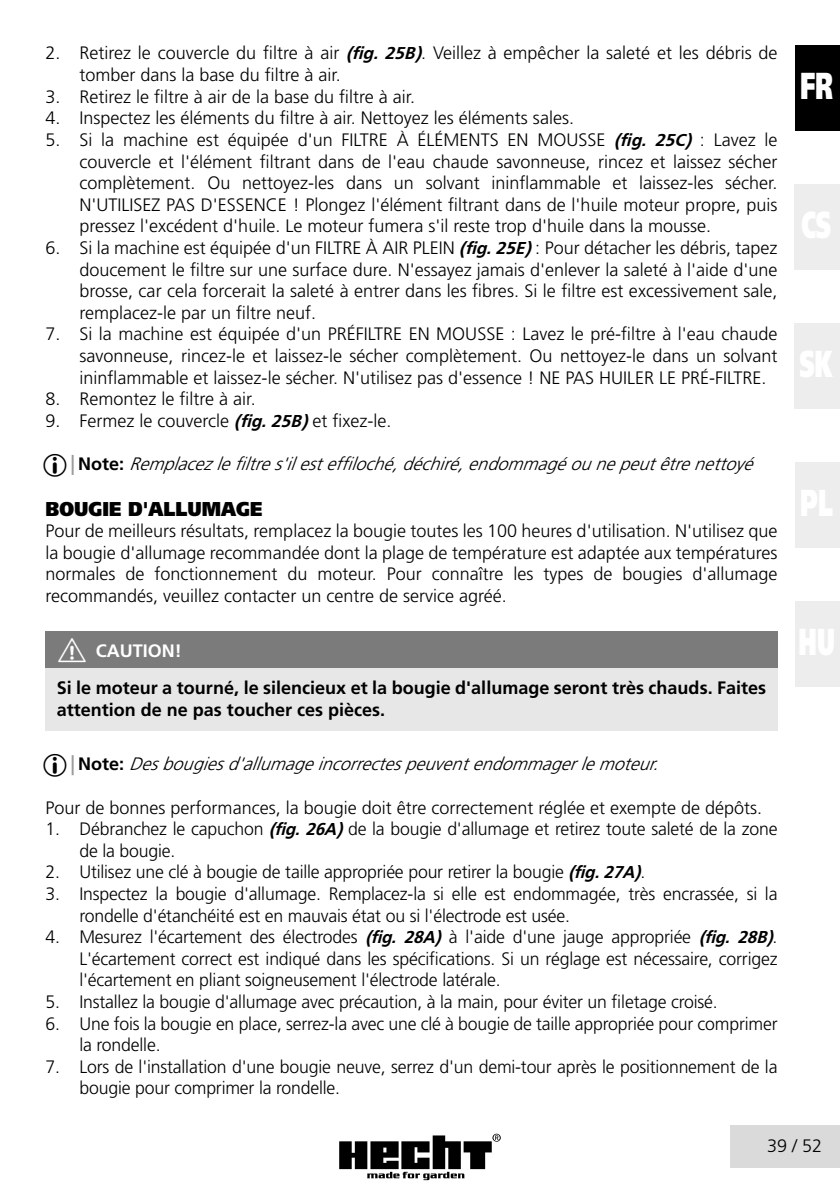
<style>
.page{position:relative;width:840px;height:1191px;background:#fff}
.page>*{position:absolute;margin:0;border:0;box-sizing:border-box;transform-origin:0 0}
.t1{font:900 37.6px "Frutiger CE";color:#fff;scale:.6 1}
.t2{font:900 20px "Frutiger CE";color:#000;scale:.9 1}
.t3{font:300 18px/21.6px "Frutiger CE";letter-spacing:-.01em;color:#000}
.t4{font:italic 300 18px "Frutiger CE";color:#000}
.t5{font:700 18px/21.6px "Frutiger CE";color:#000}
.t6{font:700 18px "Frutiger CE";color:#fff}
.s1{font-family:"Frutiger Obl";font-weight:700}
.s2{font-weight:700;font-style:normal}
</style>
<div class="page">
<svg style="left:339px;top:1133px;width:162px;height:48px"></svg>
<div style="left:730px;top:1125px;width:109px;height:43px;background:#dadada"></div>
<div style="left:794px;top:462px;width:45px;height:85px;background:#ededed"></div>
<div style="left:794px;top:323px;width:45px;height:85px;background:#ededed"></div>
<div style="left:794px;top:45px;width:45px;height:85px;background:#000"></div>
<div style="left:794px;top:184px;width:45px;height:85px;background:#ededed"></div>
<div style="left:794px;top:601px;width:45px;height:85px;background:#ededed"></div>
<svg style="left:72px;top:456px;width:2px;height:18px"></svg>
<div style="left:45px;top:631px;width:732px;height:38px;background:#7c7b7b"></div>
<div style="left:45px;top:669px;width:732px;height:62px;background:#e7e7e7"></div>
<svg style="left:72px;top:756px;width:2px;height:18px"></svg>
<p class="t3" style="left:79px;top:42px;width:699px;text-indent:-34px">2. Retirez le couvercle du filtre à air <span class="s1">(fig. 25B)</span>. Veillez à empêcher la saleté et les débris de tomber dans la base du filtre à air.</p>
<p class="t3" style="left:45px;top:86px;width:371px">3. Retirez le filtre à air de la base du filtre à air.</p>
<p class="t3" style="left:45px;top:107px;width:530px">4. Inspectez les éléments du filtre à air. Nettoyez les éléments sales.</p>
<p class="t3" style="left:79px;top:129px;width:699px;text-align:justify;text-indent:-34px">5. Si la machine est équipée d'un FILTRE À ÉLÉMENTS EN MOUSSE <span class="s1">(fig. 25C)</span> : Lavez le couvercle et l'élément filtrant dans de l'eau chaude savonneuse, rincez et laissez sécher complètement. Ou nettoyez-les dans un solvant ininflammable et laissez-les sécher.<br>N'UTILISEZ PAS D'ESSENCE ! Plongez l'élément filtrant dans de l'huile moteur propre, puis pressez l'excédent d'huile. Le moteur fumera s'il reste trop d'huile dans la mousse.</p>
<p class="t3" style="left:79px;top:237px;width:699px;text-align:justify;text-indent:-34px">6. Si la machine est équipée d'un FILTRE À AIR PLEIN <span class="s1">(fig. 25E)</span> : Pour détacher les débris, tapez doucement le filtre sur une surface dure. N'essayez jamais d'enlever la saleté à l'aide d'une brosse, car cela forcerait la saleté à entrer dans les fibres. Si le filtre est excessivement sale, remplacez-le par un filtre neuf.</p>
<p class="t3" style="left:79px;top:323px;width:699px;text-align:justify;text-indent:-34px">7. Si la machine est équipée d'un PRÉFILTRE EN MOUSSE : Lavez le pré-filtre à l'eau chaude savonneuse, rincez-le et laissez-le sécher complètement. Ou nettoyez-le dans un solvant ininflammable et laissez-le sécher. N'utilisez pas d'essence ! NE PAS HUILER LE PRÉ-FILTRE.</p>
<p class="t3" style="left:45px;top:388px;width:212px">8. Remontez le filtre à air.</p>
<p class="t3" style="left:45px;top:410px;width:347px">9. Fermez le couvercle <span class="s1">(fig. 25B)</span> et fixez-le.</p>
<p class="t4" style="left:78px;top:453px;width:682px"><span class="s2">N o t e :</span> Remplacezlefiltres'ilesteffiloché,déchiré,endommagéounepeutêtrenettoyé</p>
<p class="t2" style="left:45px;top:497px;width:243px">BOUGIE D'ALLUMAGE</p>
<p class="t3" style="left:45px;top:520px;width:733px;text-align:justify">Pour de meilleurs résultats, remplacez la bougie toutes les 100 heures d'utilisation. N'utilisez que la bougie d'allumage recommandée dont la plage de température est adaptée aux températures normales de fonctionnement du moteur. Pour connaître les types de bougies d'allumage recommandés, veuillez contacter un centre de service agréé.</p>
<p class="t6" style="left:96px;top:640px;width:88px">CAUTION!</p>
<p class="t5" style="left:57px;top:677px;width:710px">Si le moteur a tourné, le silencieux et la bougie d'allumage seront très chauds. Faites attention de ne pas toucher ces pièces.</p>
<p class="t4" style="left:78px;top:754px;width:588px"><span class="s2">N o t e :</span> Desbougiesd'allumageincorrectespeuventendommagerlemoteur.</p>
<p class="t3" style="left:45px;top:796px;width:718px">Pour de bonnes performances, la bougie doit être correctement réglée et exempte de dépôts.</p>
<p class="t3" style="left:79px;top:818px;width:699px;text-indent:-34px">1. Débranchez le capuchon <span class="s1">(fig. 26A)</span> de la bougie d'allumage et retirez toute saleté de la zone de la bougie.</p>
<p class="t3" style="left:45px;top:861px;width:601px">2. Utilisez une clé à bougie de taille appropriée pour retirer la bougie <span class="s1">(fig. 27A)</span>.</p>
<p class="t3" style="left:79px;top:883px;width:699px;text-indent:-34px">3. Inspectez la bougie d'allumage. Remplacez-la si elle est endommagée, très encrassée, si la rondelle d'étanchéité est en mauvais état ou si l'électrode est usée.</p>
<p class="t3" style="left:79px;top:926px;width:699px;text-align:justify;text-indent:-34px">4. Mesurez l'écartement des électrodes <span class="s1">(fig. 28A)</span> à l'aide d'une jauge appropriée <span class="s1">(fig. 28B)</span>.<br>L'écartement correct est indiqué dans les spécifications. Si un réglage est nécessaire, corrigez l'écartement en pliant soigneusement l'électrode latérale.</p>
<p class="t3" style="left:45px;top:991px;width:673px">5. Installez la bougie d'allumage avec précaution, à la main, pour éviter un filetage croisé.</p>
<p class="t3" style="left:79px;top:1012px;width:699px;text-indent:-34px">6. Une fois la bougie en place, serrez-la avec une clé à bougie de taille appropriée pour comprimer la rondelle.</p>
<p class="t3" style="left:79px;top:1055px;width:699px;text-indent:-34px">7. Lors de l'installation d'une bougie neuve, serrez d'un demi-tour après le positionnement de la bougie pour comprimer la rondelle.</p>
<h1 class="t1" style="left:800px;top:65px;width:56px">FR</h1>
<p class="t3" style="left:766px;top:1134px;width:57px">39 / 52</p>
</div>
